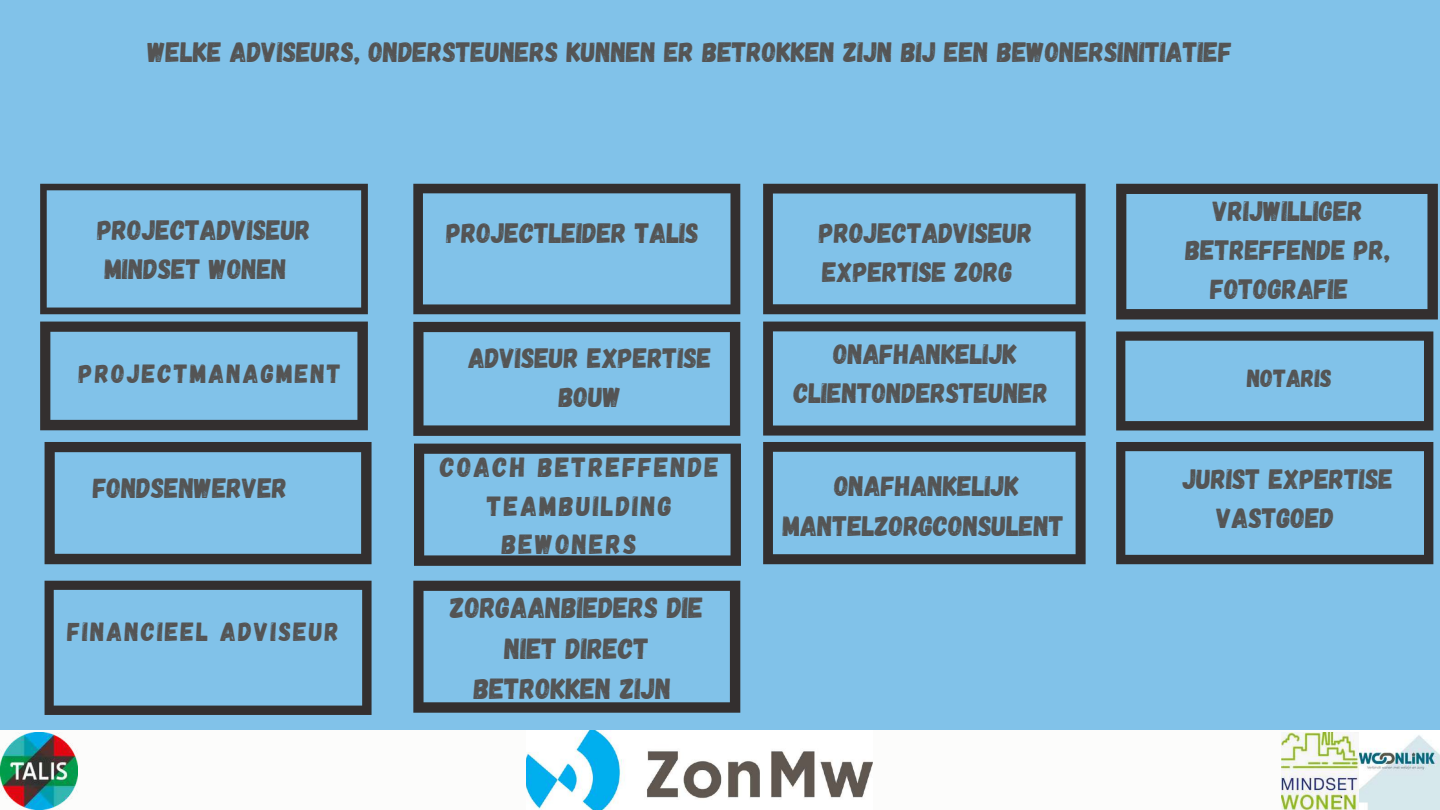
<style>
.page{position:relative;width:1440px;height:810px;background:#81c2e9}
.page>*{position:absolute;margin:0;border:0;box-sizing:border-box;transform-origin:0 0}
.t1{font:29.1px/40.5px "Gagalin";color:#545454;text-align:center}
.t2{font:28.1px/39.2px "Gagalin";color:#545454;text-align:center}
.t3{font:28px/39px "Gagalin";color:#545454}
.t4{font:27.7px "Gagalin";letter-spacing:.08em;color:#545454}
.t5{font:26.3px "Gagalin";letter-spacing:.08em;color:#545454}
.t6{font:24.7px "Gagalin";color:#545454}
</style>
<div class="page">
<div style="left:0;top:731px;width:1440px;height:79px;background:#fcfcfb"></div>
<img style="left:526px;top:731px;width:347px;height:79px">
<img style="left:1359px;top:735px;width:81px;height:75px">
<img style="left:1px;top:732px;width:77px;height:77px">
<img style="left:1281px;top:732px;width:78px;height:78px">
<svg style="left:40px;top:184px;width:328px;height:130px"></svg>
<svg style="left:413px;top:184px;width:327px;height:130px"></svg>
<svg style="left:763px;top:184px;width:323px;height:130px"></svg>
<svg style="left:40px;top:322px;width:328px;height:108px"></svg>
<svg style="left:1116px;top:331px;width:317px;height:99px"></svg>
<svg style="left:45px;top:442px;width:327px;height:122px"></svg>
<svg style="left:1116px;top:442px;width:317px;height:122px"></svg>
<svg style="left:413px;top:322px;width:327px;height:114px"></svg>
<svg style="left:414px;top:444px;width:327px;height:122px"></svg>
<svg style="left:763px;top:322px;width:323px;height:114px"></svg>
<svg style="left:763px;top:442px;width:323px;height:122px"></svg>
<svg style="left:45px;top:581px;width:327px;height:134px"></svg>
<svg style="left:413px;top:581px;width:327px;height:132px"></svg>
<svg style="left:1116px;top:184px;width:322px;height:136px"></svg>
<p class="t3" style="left:148px;top:31px;width:1086px">WELKE ADVISEURS, ONDERSTEUNERS KUNNEN ER BETROKKEN ZIJN BIJ EEN BEWONERSINITIATIEF</p>
<p class="t3" style="left:97px;top:210px;width:215px">PROJECTADVISEUR<br>MINDSET WONEN</p>
<p class="t3" style="left:819px;top:212px;width:215px">PROJECTADVISEUR<br>EXPERTISE ZORG</p>
<p class="t3" style="left:447px;top:212px;width:254px">PROJECTLEIDER TALIS</p>
<p class="t3" style="left:1185px;top:191px;width:206px;text-align:center">VRIJWILLIGER<br>BETREFFENDE PR,<br>FOTOGRAFIE</p>
<p class="t3" style="left:468px;top:337px;width:245px;text-align:center">ADVISEUR EXPERTISE<br>BOUW</p>
<p class="t3" style="left:794px;top:334px;width:256px;text-align:center">ONAFHANKELIJK<br>CLIENTONDERSTEUNER</p>
<p class="t5" style="left:79px;top:356px;width:264px">PROJECTMANAGMENT</p>
<p class="t6" style="left:1247px;top:362px;width:86px">NOTARIS</p>
<p class="t3" style="left:93px;top:467px;width:196px">FONDSENWERVER</p>
<p class="t5" style="left:67px;top:614px;width:273px">FINANCIEEL ADVISEUR</p>
<p class="t4" style="left:440px;top:449px;width:280px">COACH BETREFFENDE</p>
<p class="t4" style="left:487px;top:488px;width:186px">TEAMBUILDING</p>
<p class="t4" style="left:502px;top:527px;width:136px">BEWONERS</p>
<p class="t1" style="left:450px;top:586px;width:255px">ZORGAANBIEDERS DIE<br>NIET DIRECT<br>BETROKKEN ZIJN</p>
<p class="t2" style="left:783px;top:465px;width:283px">ONAFHANKELIJK<br>MANTELZORGCONSULENT</p>
<p class="t3" style="left:1216px;top:458px;width:178px;text-indent:-34px">JURIST EXPERTISE<br>VASTGOED</p>
</div>
